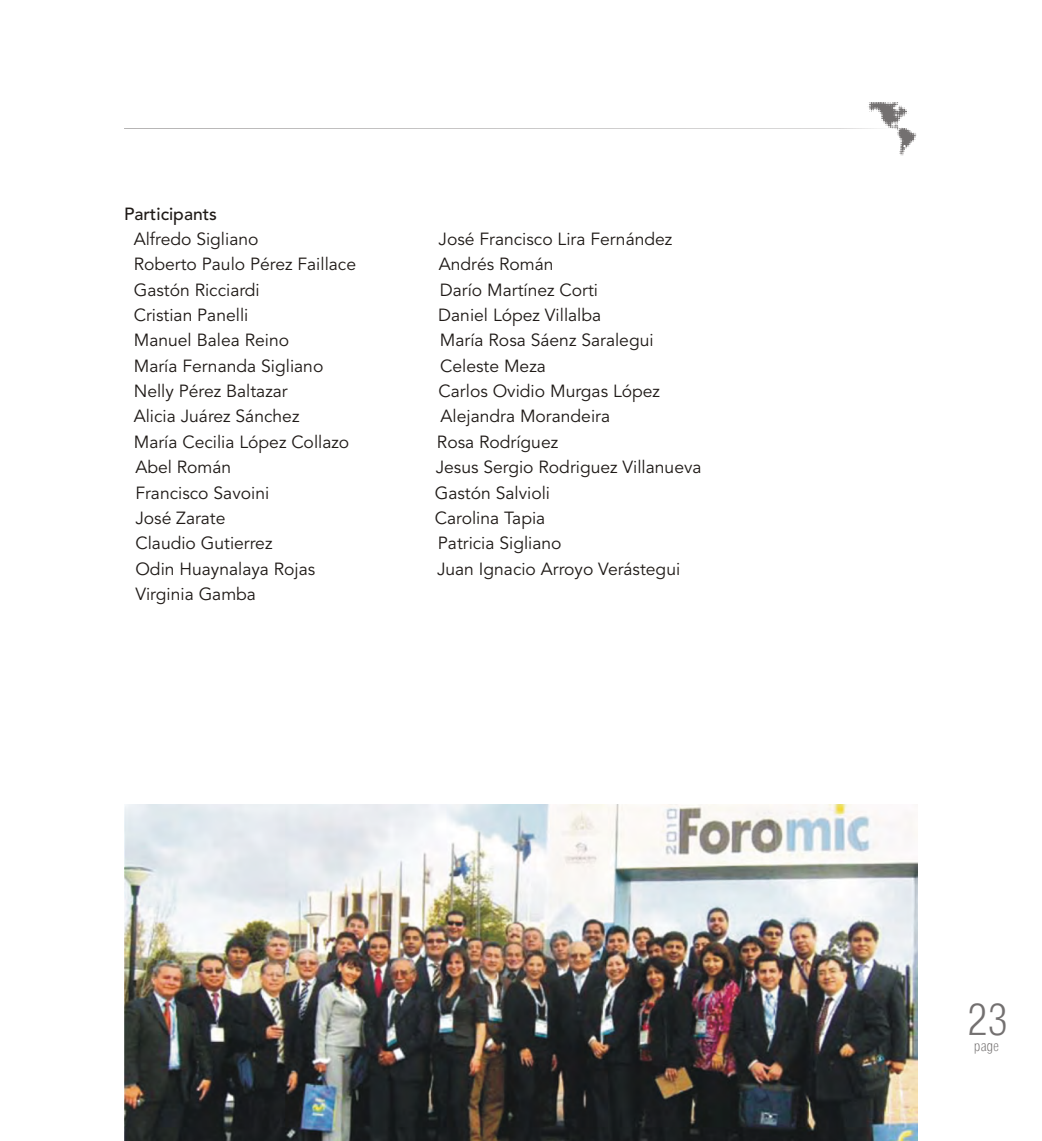
<style>
.page{position:relative;width:1042px;height:1141px;background:#fff}
.page>*{position:absolute;margin:0;border:0;box-sizing:border-box;transform-origin:0 0}
.t1{font:300 condensed 42px "Arena";color:#737070}
.t2{font:17.5px "Avenir LT";color:#1f1a17}
.t3{font:500 17.5px "Avenir";color:#1f1a17}
.t4{font:300 condensed 13.65px "Arena";color:#737070}
</style>
<div class="page">
<img style="left:124px;top:804px;width:794px;height:337px">
<hr style="left:124px;top:129px;width:773px;height:1px;background:#737070">
<svg style="left:868px;top:102px;width:49px;height:54px"></svg>
<p class="t3" style="left:124px;top:203px;width:94px">Participants</p>
<p class="t2" style="left:134px;top:232px;width:126px">Alfredo Sigliano</p>
<p class="t2" style="left:439px;top:232px;width:235px">José Francisco Lira Fernández</p>
<p class="t2" style="left:134px;top:257px;width:224px">Roberto Paulo Pérez Faillace</p>
<p class="t2" style="left:439px;top:257px;width:116px">Andrés Román</p>
<p class="t2" style="left:134px;top:282px;width:128px">Gastón Ricciardi</p>
<p class="t2" style="left:440px;top:282px;width:160px">Darío Martínez Corti</p>
<p class="t2" style="left:134px;top:308px;width:116px">Cristian Panelli</p>
<p class="t2" style="left:438px;top:308px;width:164px">Daniel López Villalba</p>
<p class="t2" style="left:134px;top:333px;width:157px">Manuel Balea Reino</p>
<p class="t2" style="left:440px;top:333px;width:215px">María Rosa Sáenz Saralegui</p>
<p class="t2" style="left:134px;top:358px;width:191px">María Fernanda Sigliano</p>
<p class="t2" style="left:440px;top:358px;width:107px">Celeste Meza</p>
<p class="t2" style="left:134px;top:384px;width:155px">Nelly Pérez Baltazar</p>
<p class="t2" style="left:438px;top:384px;width:223px">Carlos Ovidio Murgas López</p>
<p class="t2" style="left:134px;top:409px;width:167px">Alicia Juárez Sánchez</p>
<p class="t2" style="left:441px;top:409px;width:171px">Alejandra Morandeira</p>
<p class="t2" style="left:134px;top:435px;width:217px">María Cecilia López Collazo</p>
<p class="t2" style="left:437px;top:435px;width:123px">Rosa Rodríguez</p>
<p class="t2" style="left:135px;top:460px;width:97px">Abel Román</p>
<p class="t2" style="left:436px;top:460px;width:267px">Jesus Sergio Rodriguez Villanueva</p>
<p class="t2" style="left:135px;top:485px;width:135px">Francisco Savoini</p>
<p class="t2" style="left:435px;top:485px;width:117px">Gastón Salvioli</p>
<p class="t2" style="left:135px;top:511px;width:92px">José Zarate</p>
<p class="t2" style="left:435px;top:511px;width:112px">Carolina Tapia</p>
<p class="t2" style="left:135px;top:536px;width:139px">Claudio Gutierrez</p>
<p class="t2" style="left:438px;top:536px;width:125px">Patricia Sigliano</p>
<p class="t2" style="left:135px;top:561px;width:181px">Odin Huaynalaya Rojas</p>
<p class="t2" style="left:437px;top:561px;width:245px">Juan Ignacio Arroyo Verástegui</p>
<p class="t2" style="left:135px;top:587px;width:122px">Virginia Gamba</p>
<h1 class="t1" style="left:967px;top:995px;width:43px">23</h1>
<p class="t4" style="left:974px;top:1038px;width:26px">page</p>
</div>
